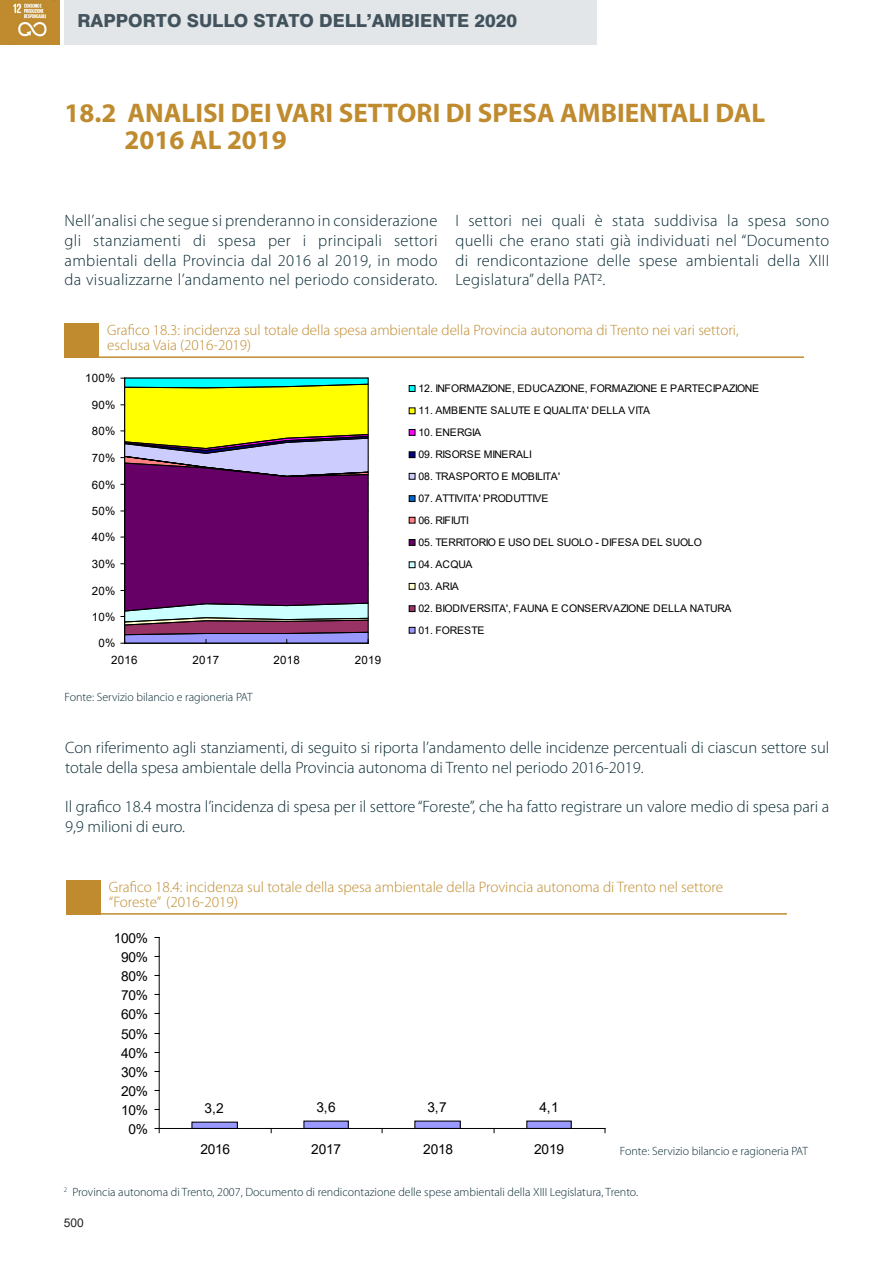
<style>
.page{position:relative;width:893px;height:1263px;background:#fff}
.page>*{position:absolute;margin:0;border:0;box-sizing:border-box;transform-origin:0 0}
.Titolone{font:700 27px "Myriad Pro";color:#bf8b2e}
.t1{font:800 18px "Swiss 721 BT";color:#42535d}
.testo{font:300 16.5px/19.8px "Myriad Pro";color:#092a35;text-align:justify}
.Grafico_Tab{font:300 15.15px/15.1px "Myriad Pro";color:#bf8b2e}
.Grafico_Tab-2{font:300 15px/15px "Myriad Pro";color:#bf8b2e}
.t2{font:13.65px "Arial";letter-spacing:-.02em;color:#000}
.dida{font:300 12px "Myriad Pro";color:#092a35}
.t3{font:12px "Arial";color:#231f20}
.t4{font:11.55px "Arial";letter-spacing:.025em;color:#000}
.t5{font:10.5px "Arial";letter-spacing:-.03em;color:#000}
.t6{font:10.5px "Arial";letter-spacing:.005em;color:#000}
.s1{font-size:10.5px}
</style>
<div class="page">
<div style="left:65px;top:0;width:532px;height:45px;background:#e2e6e8"></div>
<div style="left:0;top:0;width:60px;height:45px;background:#bf8b2e"></div>
<img style="left:10px;top:0;width:45px;height:45px">
<div style="left:192px;top:1122px;width:45px;height:6px;background:#99f"></div>
<div style="left:304px;top:1121px;width:44px;height:7px;background:#99f"></div>
<div style="left:415px;top:1121px;width:45px;height:7px;background:#99f"></div>
<div style="left:527px;top:1121px;width:44px;height:7px;background:#99f"></div>
<hr style="left:159px;top:937px;width:1px;height:191px;background:#000">
<hr style="left:159px;top:1128px;width:446px;height:1px;background:#000">
<svg style="left:155px;top:1128px;width:5px;height:5px"></svg>
<svg style="left:121px;top:377px;width:248px;height:267px;background:#91646d"></svg>
<hr style="left:81px;top:356px;width:723px;height:2px;background:#bf8b2e">
<div style="left:65px;top:324px;width:34px;height:34px;background:#bf8b2e"></div>
<div style="left:409px;top:385px;width:6px;height:7px;border:1px solid #000"></div>
<div style="left:409px;top:429px;width:6px;height:7px;border:1px solid #000"></div>
<div style="left:409px;top:451px;width:6px;height:7px;border:1px solid #000"></div>
<div style="left:409px;top:473px;width:6px;height:7px;border:1px solid #000"></div>
<div style="left:409px;top:495px;width:6px;height:7px;border:1px solid #000"></div>
<svg style="left:409px;top:517px;width:6px;height:6px"></svg>
<div style="left:409px;top:539px;width:6px;height:7px;border:1px solid #000"></div>
<div style="left:409px;top:561px;width:6px;height:7px;border:1px solid #000"></div>
<div style="left:409px;top:583px;width:6px;height:7px;border:1px solid #000"></div>
<div style="left:409px;top:605px;width:6px;height:7px;border:1px solid #000"></div>
<svg style="left:409px;top:627px;width:6px;height:6px"></svg>
<hr style="left:85px;top:913px;width:702px;height:2px;background:#bf8b2e">
<div style="left:66px;top:880px;width:34px;height:35px;background:#bf8b2e"></div>
<p class="t1" style="left:77px;top:10px;width:441px">RAPPORTO SULLO STATO DELL’AMBIENTE 2020</p>
<p class="Titolone" style="left:65px;top:96px;width:702px">18.2 ANALISI DEI VARI SETTORI DI SPESA AMBIENTALI DAL</p>
<p class="Titolone" style="left:125px;top:123px;width:164px">2016 AL 2019</p>
<p class="testo" style="left:65px;top:211px;width:374px">Nell’analisi che segue si prenderanno in considerazione gli stanziamenti di spesa per i principali settori ambientali della Provincia dal 2016 al 2019, in modo da visualizzarne l’andamento nel periodo considerato.</p>
<p class="testo" style="left:455px;top:211px;width:375px">I settori nei quali è stata suddivisa la spesa sono quelli che erano stati già individuati nel “Documento di rendicontazione delle spese ambientali della XIII Legislatura” della PAT2.</p>
<p class="Grafico_Tab-2" style="left:107px;top:322px;width:633px">Grafico 18.3: incidenza sul totale della spesa ambientale della Provincia autonoma di Trento nei vari settori, esclusa Vaia (2016-2019)</p>
<p class="t4" style="left:85px;top:370px;width:32px">100%</p>
<p class="t4" style="left:92px;top:397px;width:25px">90%</p>
<p class="t4" style="left:92px;top:423px;width:25px">80%</p>
<p class="t4" style="left:92px;top:450px;width:25px">70%</p>
<p class="t4" style="left:92px;top:476px;width:25px">60%</p>
<p class="t4" style="left:92px;top:503px;width:25px">50%</p>
<p class="t4" style="left:92px;top:529px;width:25px">40%</p>
<p class="t4" style="left:92px;top:556px;width:25px">30%</p>
<p class="t4" style="left:92px;top:583px;width:25px">20%</p>
<p class="t4" style="left:92px;top:609px;width:25px">10%</p>
<p class="t4" style="left:99px;top:635px;width:18px">0%</p>
<p class="t4" style="left:111px;top:652px;width:46px">2016 <span class="s1">0%</span></p>
<p class="t4" style="left:193px;top:652px;width:28px">2017</p>
<p class="t4" style="left:273px;top:652px;width:28px">2018</p>
<p class="t4" style="left:355px;top:652px;width:28px">2019</p>
<p class="dida" style="left:65px;top:691px;width:189px">Fonte: Servizio bilancio e ragioneria PAT</p>
<p class="t5" style="left:418px;top:381px;width:342px">12. INFORMAZIONE, EDUCAZIONE, FORMAZIONE E PARTECIPAZIONE</p>
<p class="t6" style="left:418px;top:403px;width:233px">11. AMBIENTE SALUTE E QUALITA' DELLA VITA</p>
<p class="t5" style="left:418px;top:425px;width:64px">10. ENERGIA</p>
<p class="t5" style="left:418px;top:447px;width:115px">09. RISORSE MINERALI</p>
<p class="t5" style="left:418px;top:469px;width:143px">08. TRASPORTO E MOBILITA'</p>
<p class="t5" style="left:418px;top:491px;width:132px">07. ATTIVITA' PRODUTTIVE</p>
<p class="t5" style="left:418px;top:513px;width:52px">06. RIFIUTI</p>
<p class="t6" style="left:418px;top:535px;width:285px">05. TERRITORIO E USO DEL SUOLO - DIFESA DEL SUOLO</p>
<p class="t5" style="left:418px;top:557px;width:56px">04. ACQUA</p>
<p class="t5" style="left:418px;top:579px;width:42px">03. ARIA</p>
<p class="t5" style="left:418px;top:601px;width:315px">02. BIODIVERSITA', FAUNA E CONSERVAZIONE DELLA NATURA</p>
<p class="t6" style="left:418px;top:623px;width:68px">01. FORESTE</p>
<p class="testo" style="left:65px;top:738px;width:766px">Con riferimento agli stanziamenti, di seguito si riporta l’andamento delle incidenze percentuali di ciascun settore sul totale della spesa ambientale della Provincia autonoma di Trento nel periodo 2016-2019.</p>
<p class="testo" style="left:65px;top:797px;width:766px">Il grafico 18.4 mostra l’incidenza di spesa per il settore “Foreste”, che ha fatto registrare un valore medio di spesa pari a<br>9,9 milioni di euro.</p>
<p class="Grafico_Tab" style="left:109px;top:879px;width:616px">Grafico 18.4: incidenza sul totale della spesa ambientale della Provincia autonoma di Trento nel settore “Foreste” (2016-2019)</p>
<p class="t2" style="left:114px;top:928px;width:36px">100%</p>
<p class="t2" style="left:121px;top:947px;width:28px">90%</p>
<p class="t2" style="left:121px;top:966px;width:28px">80%</p>
<p class="t2" style="left:121px;top:985px;width:28px">70%</p>
<p class="t2" style="left:121px;top:1004px;width:28px">60%</p>
<p class="t2" style="left:121px;top:1024px;width:28px">50%</p>
<p class="t2" style="left:121px;top:1043px;width:28px">40%</p>
<p class="t2" style="left:121px;top:1062px;width:28px">30%</p>
<p class="t2" style="left:121px;top:1081px;width:28px">20%</p>
<p class="t2" style="left:121px;top:1100px;width:28px">10%</p>
<p class="t2" style="left:129px;top:1119px;width:21px">0%</p>
<p class="t2" style="left:205px;top:1098px;width:21px">3,2</p>
<p class="t2" style="left:317px;top:1097px;width:21px">3,6</p>
<p class="t2" style="left:427px;top:1097px;width:21px">3,7</p>
<p class="t2" style="left:539px;top:1097px;width:21px">4,1</p>
<p class="t2" style="left:200px;top:1139px;width:31px">2016</p>
<p class="t2" style="left:311px;top:1139px;width:31px">2017</p>
<p class="t2" style="left:423px;top:1139px;width:31px">2018</p>
<p class="t2" style="left:534px;top:1139px;width:31px">2019</p>
<p class="dida" style="left:620px;top:1144px;width:189px">Fonte: Servizio bilancio e ragioneria PAT</p>
<p class="dida" style="left:64px;top:1186px;width:576px"><sup>2</sup> Provincia autonoma di Trento, 2007, Documento di rendicontazione delle spese ambientali della XIII Legislatura, Trento.</p>
<p class="t3" style="left:64px;top:1214px;width:22px">500</p>
</div>
